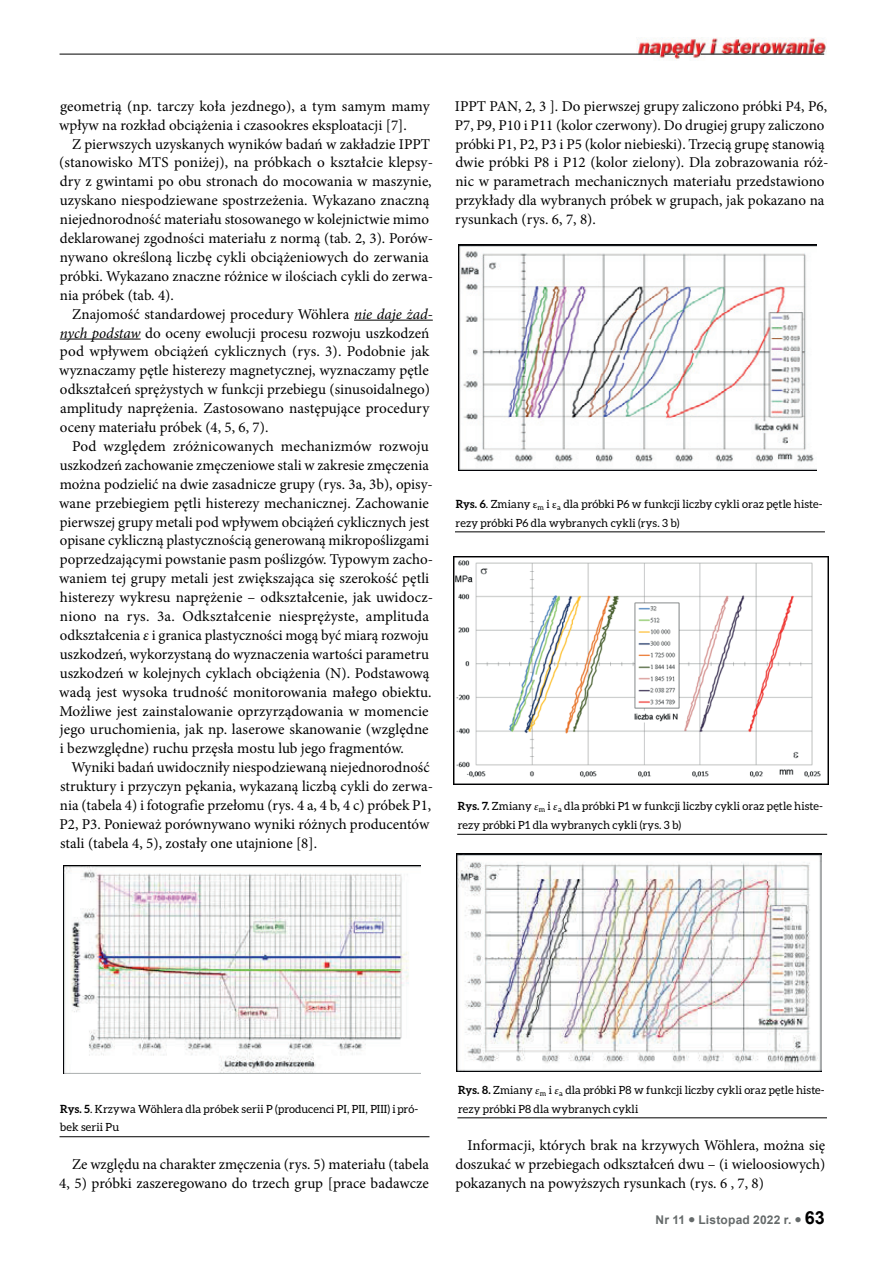
<style>
.page{position:relative;width:893px;height:1263px;background:#fff}
.page>*{position:absolute;margin:0;border:0;box-sizing:border-box;transform-origin:0 0}
.t1{font:15px/18.9px "Minion Pro";color:#000001}
.t2{font:700 12px "Arial";letter-spacing:.015em;color:#656a6a}
.t3{font:11.25px/18.9px "Aleo";letter-spacing:.005em;color:#000001}
.s1{font-style:italic}
.s2{font-weight:700}
.s3{font-family:"Minion Pro"}
.s4{font-family:"Minion Pro";font-style:italic}
.s5{font-size:18px;color:#000001}
</style>
<div class="page">
<img style="left:636px;top:38px;width:191px;height:21px">
<hr style="left:60px;top:54px;width:600px;height:1px;background:#000001">
<svg style="left:665px;top:54px;width:28px;height:1px"></svg>
<hr style="left:700px;top:54px;width:124px;height:1px;background:#000001">
<hr style="left:354px;top:320px;width:79px;height:1px;background:#000001">
<hr style="left:60px;top:339px;width:81px;height:1px;background:#000001">
<hr style="left:60px;top:1136px;width:369px;height:1px;background:#000001">
<img style="left:64px;top:866px;width:357px;height:207px">
<hr style="left:455px;top:532px;width:370px;height:1px;background:#000001">
<img style="left:458px;top:245px;width:359px;height:226px">
<hr style="left:457px;top:834px;width:370px;height:1px;background:#000001">
<img style="left:454px;top:556px;width:374px;height:228px">
<img style="left:456px;top:853px;width:366px;height:218px">
<hr style="left:457px;top:1117px;width:370px;height:1px;background:#000001">
<p class="t1" style="left:59px;top:97px;width:372px">geometrią (np. tarczy koła jezdnego), a tym samym mamy wpływ na rozkład obciążenia i czasookres eksploatacji [7].</p>
<p class="t1" style="left:59px;top:134px;width:375px;text-indent:13px">Z pierwszych uzyskanych wyników badań w zakładzie IPPT (stanowisko MTS poniżej), na próbkach o kształcie klepsy&shy;dry z gwintami po obu stronach do mocowania w maszynie, uzyskano niespodziewane spostrzeżenia. Wykazano znaczną niejednorodność materiału stosowanego w kolejnictwie mimo deklarowanej zgodności materiału z normą (tab. 2, 3). Porów&shy;nywano określoną liczbę cykli obciążeniowych do zerwania próbki. Wykazano znaczne różnice w ilościach cykli do zerwa&shy;nia próbek (tab. 4).</p>
<p class="t1" style="left:59px;top:304px;width:375px;text-indent:13px">Znajomość standardowej procedury Wöhlera <span class="s1">nie daje żad&shy;nych podstaw</span> do oceny ewolucji procesu rozwoju uszkodzeń pod wpływem obciążeń cyklicznych (rys. 3). Podobnie jak wyznaczamy pętle histerezy magnetycznej, wyznaczamy pętle odkształceń sprężystych w funkcji przebiegu (sinusoidalnego) amplitudy naprężenia. Zastosowano następujące procedury oceny materiału próbek (4, 5, 6, 7).</p>
<p class="t1" style="left:59px;top:437px;width:375px;text-indent:13px">Pod względem zróżnicowanych mechanizmów rozwoju uszkodzeń zachowanie zmęczeniowe stali w zakresie zmęczenia można podzielić na dwie zasadnicze grupy (rys. 3a, 3b), opisy&shy;wane przebiegiem pętli histerezy mechanicznej. Zachowanie pierwszej grupy metali pod wpływem obciążeń cyklicznych jest opisane cykliczną plastycznością generowaną mikropoślizgami poprzedzającymi powstanie pasm poślizgów. Typowym zacho&shy;waniem tej grupy metali jest zwiększająca się szerokość pętli histerezy wykresu naprężenie – odkształcenie, jak uwidocz&shy;niono na rys. 3a. Odkształcenie niesprężyste, amplituda odkształcenia <span class="s1">ε</span> i granica plastyczności mogą być miarą rozwoju uszkodzeń, wykorzystaną do wyznaczenia wartości parametru uszkodzeń w kolejnych cyklach obciążenia (N). Podstawową wadą jest wysoka trudność monitorowania małego obiektu.<br>Możliwe jest zainstalowanie oprzyrządowania w momencie jego uruchomienia, jak np. laserowe skanowanie (względne i bezwzględne) ruchu przęsła mostu lub jego fragmentów.</p>
<p class="t1" style="left:59px;top:758px;width:375px;text-indent:12px">Wyniki badań uwidoczniły niespodziewaną niejednorodność struktury i przyczyn pękania, wykazaną liczbą cykli do zerwa&shy;nia (tabela 4) i fotografie przełomu (rys. 4 a, 4 b, 4 c) próbek P1, P2, P3. Ponieważ porównywano wyniki różnych producentów stali (tabela 4, 5), zostały one utajnione [8].</p>
<p class="t1" style="left:455px;top:97px;width:375px">IPPT PAN, 2, 3 ]. Do pierwszej grupy zaliczono próbki P4, P6, P7, P9, P10 i P11 (kolor czerwony). Do drugiej grupy zaliczono próbki P1, P2, P3 i P5 (kolor niebieski). Trzecią grupę stanowią dwie próbki P8 i P12 (kolor zielony). Dla zobrazowania róż&shy;nic w parametrach mechanicznych materiału przedstawiono przykłady dla wybranych próbek w grupach, jak pokazano na rysunkach (rys. 6, 7, 8).</p>
<p class="t3" style="left:456px;top:494px;width:368px"><span class="s2">Rys. 6</span>. Zmiany <span class="s3">ε</span><sub>m</sub> i <span class="s3">ε</span><sub>a</sub> dla próbki P6 w funkcji liczby cykli oraz pętle histe&shy;rezy próbki P6 dla wybranych cykli (rys. 3 b)</p>
<p class="t3" style="left:458px;top:796px;width:367px"><span class="s2">Rys. 7.</span> Zmiany <span class="s4">ε</span><sub>m</sub> i <span class="s4">ε</span><sub>a</sub> dla próbki P1 w funkcji liczby cykli oraz pętle histe&shy;rezy próbki P1 dla wybranych cykli (rys. 3 b)</p>
<p class="t3" style="left:60px;top:1099px;width:360px"><span class="s2">Rys. 5</span>. Krzywa Wöhlera dla próbek serii P (producenci PI, PII, PIII) i pró&shy;bek serii Pu</p>
<p class="t1" style="left:59px;top:1155px;width:371px;text-align:right">Ze względu na charakter zmęczenia (rys. 5) materiału (tabela<br>4, 5) próbki zaszeregowano do trzech grup [prace badawcze</p>
<p class="t3" style="left:458px;top:1080px;width:368px"><span class="s2">Rys. 8.</span> Zmiany <span class="s4">ε</span><sub>m</sub> i <span class="s4">ε</span><sub>a</sub> dla próbki P8 w funkcji liczby cykli oraz pętle histe&shy;rezy próbki P8 dla wybranych cykli</p>
<p class="t1" style="left:455px;top:1136px;width:371px;text-align:justify;text-indent:12px">Informacji, których brak na krzywych Wöhlera, można się doszukać w przebiegach odkształceń dwu – (i wieloosiowych) pokazanych na powyższych rysunkach (rys. 6 , 7, 8)</p>
<p class="t2" style="left:656px;top:1212px;width:171px">Nr 11 ● Listopad 2022 r. ● <span class="s5">63</span></p>
</div>
